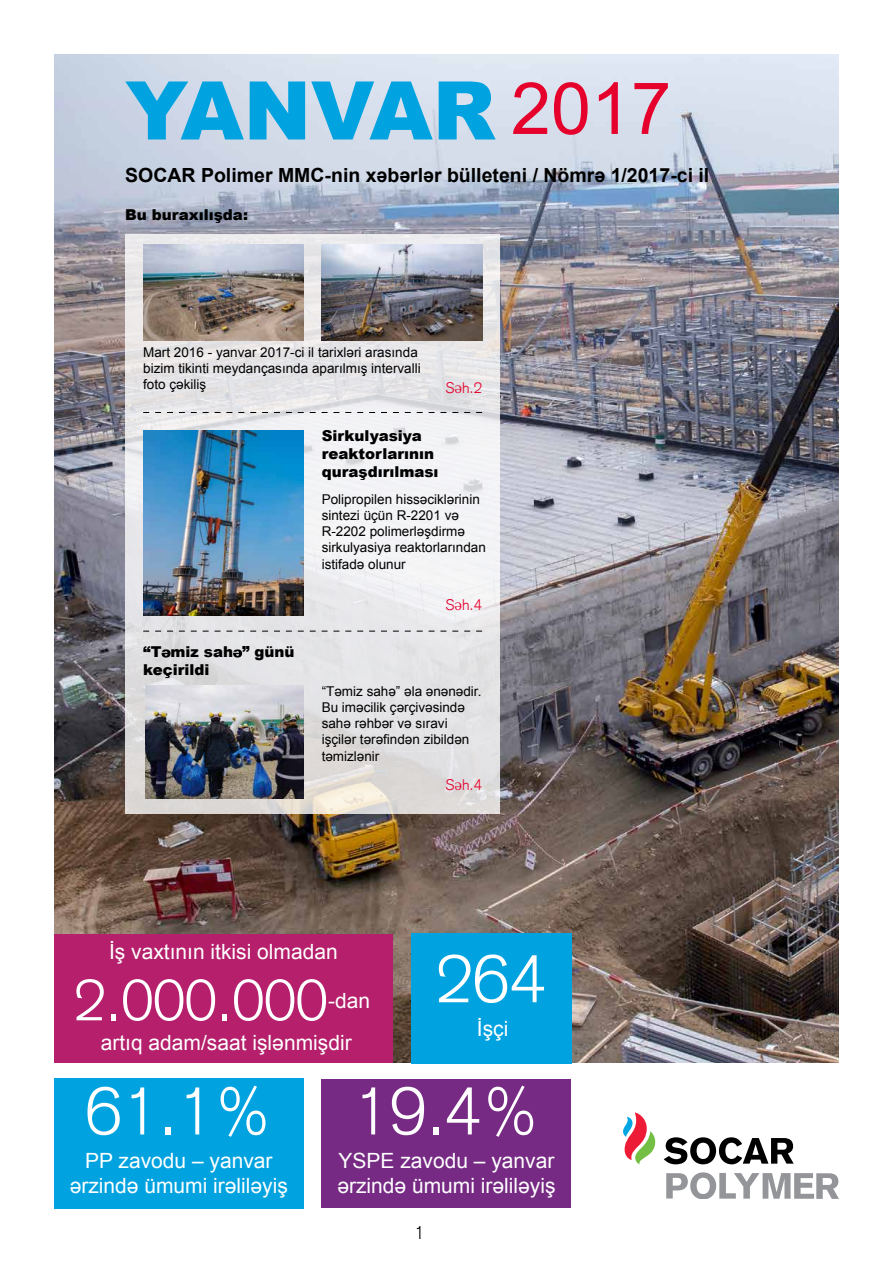
<style>
.page{position:relative;width:893px;height:1263px;background:#fff}
.page>*{position:absolute;margin:0;border:0;box-sizing:border-box;transform-origin:0 0}
.t1{font:900 81px "Arial";color:#00a3e0}
.t2{font:300 66px "Akzidenz Grotesk";color:#fff}
.t3{font:300 57px "Akzidenz Grotesk";color:#fff}
.t4{font:21px/25.2px "Arial";color:#fff}
.t5{font:700 19.5px "Arial";color:#010000}
.t6{font:300 18px "Akzidenz Grotesk";color:#000}
.t7{font:900 15px/18px "Arial";color:#000}
.t8{font:300 15px "Akzidenz Grotesk";color:#e5012c}
.t9{font:13.5px/16.2px "Arial";color:#000}
.s1{font-weight:400;font-size:72px;color:#e5012c}
.s2{font-family:"Koz Min Pr 6 N";font-weight:400}
</style>
<div class="page">
<div style="left:54px;top:1079px;width:250px;height:130px;background:#00a3e0"></div>
<img style="left:54px;top:54px;width:785px;height:1008px">
<svg style="left:125px;top:234px;width:375px;height:579px;fill:#e7e6e8"></svg>
<img style="left:143px;top:244px;width:161px;height:97px">
<img style="left:322px;top:244px;width:160px;height:97px">
<img style="left:143px;top:431px;width:161px;height:185px">
<img style="left:145px;top:685px;width:159px;height:113px">
<svg style="left:143px;top:412px;width:339px;height:1px"></svg>
<svg style="left:143px;top:631px;width:339px;height:1px"></svg>
<svg style="left:162px;top:649px;width:9px;height:8px"></svg>
<svg style="left:233px;top:649px;width:9px;height:8px"></svg>
<div style="left:54px;top:934px;width:339px;height:128px;background:#b51f6b"></div>
<div style="left:322px;top:1079px;width:249px;height:128px;background:#762a84"></div>
<div style="left:411px;top:933px;width:160px;height:130px;background:#00a3e0"></div>
<svg style="left:666px;top:1172px;width:173px;height:27px"></svg>
<svg style="left:623px;top:1112px;width:32px;height:52px"></svg>
<svg style="left:664px;top:1137px;width:130px;height:27px"></svg>
<h1 class="t1" style="left:125px;top:52px;width:547px">YANVAR <span class="s1">2017</span></h1>
<h3 class="t5" style="left:125px;top:161px;width:586px">SOCAR Polimer MMC-nin xəbərlər bülleteni / Nömrə 1/2017-ci il</h3>
<p class="t7" style="left:125px;top:205px;width:124px">Bu buraxılışda:</p>
<p class="t9" style="left:143px;top:344px;width:279px">Mart 2016 - yanvar 2017-ci il tarixləri arasında bizim tikinti meydançasında aparılmış intervalli foto çəkiliş</p>
<p class="t8" style="left:445px;top:379px;width:38px">S<span class="s2">ə</span>h.2</p>
<p class="t7" style="left:322px;top:426px;width:118px">Sirkulyasiya reaktorlarının quraşdırılması</p>
<p class="t9" style="left:322px;top:491px;width:166px">Polipropilen hissəciklərinin sintezi üçün R-2201 və<br>R-2202 polimerləşdirmə sirkulyasiya reaktorlarından istifadə olunur</p>
<p class="t7" style="left:143px;top:642px;width:153px">“T miz sah ” günü keçirildi</p>
<p class="t8" style="left:445px;top:596px;width:38px">S<span class="s2">ə</span>h.4</p>
<p class="t9" style="left:322px;top:683px;width:161px">“Təmiz sahə” əla ənənədir.<br>Bu iməcilik çərçivəsində sahə rəhbər və sıravi işçilər tərəfindən zibildən təmizlənir</p>
<p class="t8" style="left:445px;top:776px;width:38px">S<span class="s2">ə</span>h.4</p>
<h3 class="t4" style="left:109px;top:938px;width:230px">İş vaxtının itkisi olmadan</h3>
<h3 class="t4" style="left:101px;top:979px;width:271px;line-height:42.8px;text-indent:227px">-dan artıq adam/saat işlənmişdir</h3>
<h3 class="t3" style="left:74px;top:967px;width:255px">2.000.000</h3>
<h2 class="t2" style="left:436px;top:941px;width:112px">264</h2>
<h3 class="t4" style="left:477px;top:1015px;width:33px">İşçi</h3>
<h2 class="t2" style="left:85px;top:1073px;width:456px">61.1% 19.4%</h2>
<h3 class="t4" style="left:70px;top:1147px;width:220px;text-align:center">PP zavodu – yanvar ərzində ümumi irəliləyiş</h3>
<h3 class="t4" style="left:337px;top:1147px;width:220px">YSPE zavodu – yanvar ərzində ümumi irəliləyiş</h3>
<h3 class="t6" style="left:414px;top:1222px;width:12px">1</h3>
</div>
